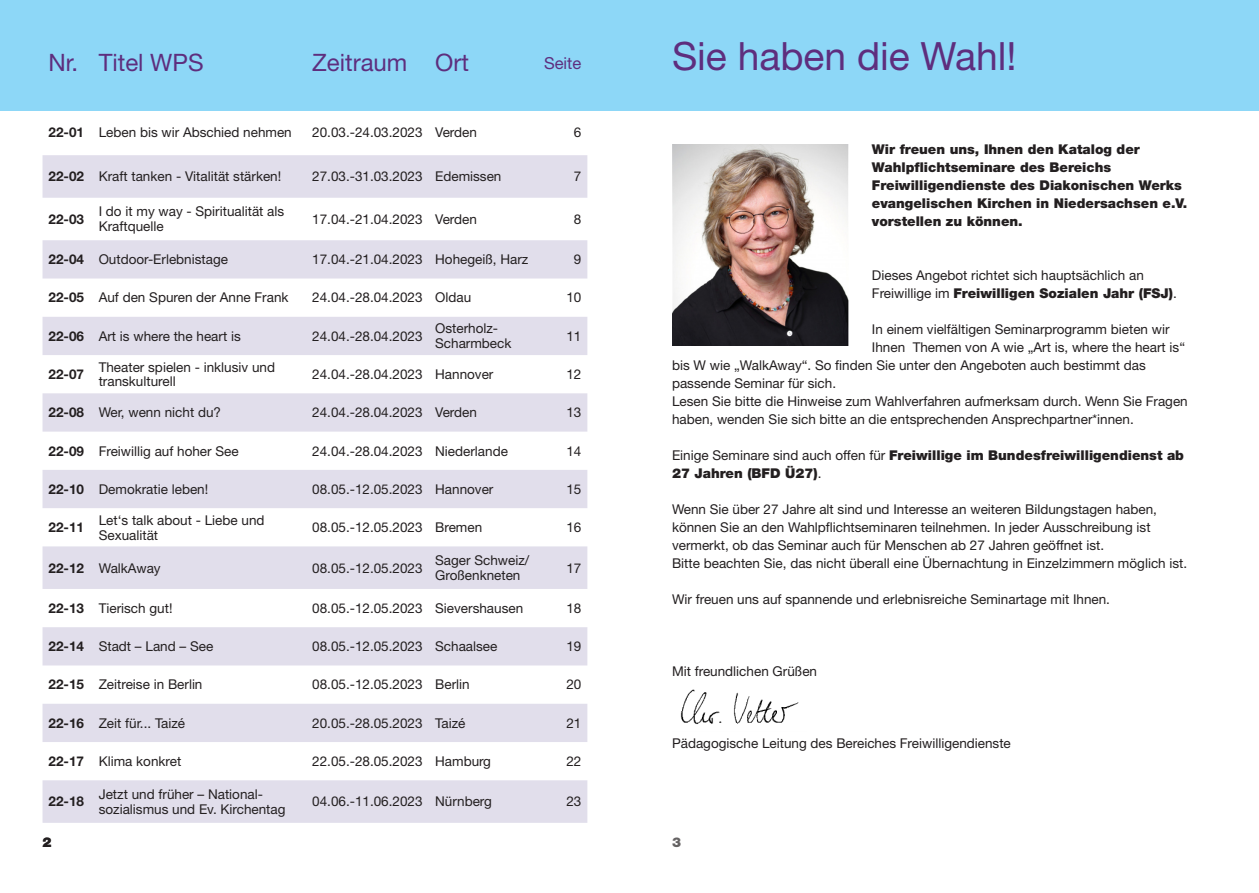
<style>
.page{position:relative;width:1259px;height:893px;background:#fff}
.page>*{position:absolute;margin:0;border:0;box-sizing:border-box;transform-origin:0 0}
.t1{font:39px "Helvetica Neue LT Std";color:#5e2e7e}
.t2{font:24px "Helvetica Neue LT Std";color:#5e2e7e}
.t3{font:16.5px "Helvetica Neue LT Std";color:#5e2e7e}
.t4{font:13.5px/18px "Helvetica Neue LT Std";color:#231f20}
.t5{font:900 13.5px/18px "Helvetica Neue LT Std";color:#231f20}
.t6{font:700 13.5px "Helvetica Neue LT Std";color:#231f20}
.s1{font-weight:900}
.s2{font-weight:400}
</style>
<div class="page">
<div style="left:0;top:0;width:1259px;height:111px;background:#8dd7f7"></div>
<svg style="left:43px;top:155px;width:544px;height:668px;fill:#e1deeb"></svg>
<img style="left:680px;top:689px;width:119px;height:35px">
<img style="left:672px;top:145px;width:176px;height:200px">
<p class="t2" style="left:49px;top:49px;width:31px">Nr.</p>
<p class="t2" style="left:99px;top:49px;width:106px">Titel WPS</p>
<p class="t2" style="left:312px;top:49px;width:97px">Zeitraum</p>
<p class="t2" style="left:435px;top:49px;width:35px">Ort</p>
<p class="t3" style="left:544px;top:53px;width:39px">Seite</p>
<p class="t6" style="left:49px;top:123px;width:37px">22-01</p>
<p class="t4" style="left:99px;top:123px;width:195px">Leben bis wir Abschied nehmen</p>
<p class="t4" style="left:312px;top:123px;width:112px">20.03.-24.03.2023</p>
<p class="t4" style="left:435px;top:123px;width:43px">Verden</p>
<p class="t4" style="left:574px;top:123px;width:9px">6</p>
<p class="t6" style="left:49px;top:168px;width:37px">22-02</p>
<p class="t4" style="left:99px;top:167px;width:184px">Kraft tanken - Vitalität stärken!</p>
<p class="t4" style="left:312px;top:167px;width:112px">27.03.-31.03.2023</p>
<p class="t4" style="left:435px;top:167px;width:68px">Edemissen</p>
<p class="t4" style="left:574px;top:167px;width:9px">7</p>
<p class="t6" style="left:49px;top:211px;width:37px">22-03</p>
<p class="t4" style="left:99px;top:204px;width:187px;line-height:14.9px">I do it my way - Spiritualität als<br>Kraftquelle</p>
<p class="t4" style="left:312px;top:210px;width:112px">17.04.-21.04.2023</p>
<p class="t4" style="left:435px;top:210px;width:43px">Verden</p>
<p class="t4" style="left:574px;top:210px;width:9px">8</p>
<p class="t6" style="left:49px;top:251px;width:37px">22-04</p>
<p class="t4" style="left:99px;top:250px;width:131px">Outdoor-Erlebnistage</p>
<p class="t4" style="left:312px;top:250px;width:112px">17.04.-21.04.2023</p>
<p class="t4" style="left:435px;top:250px;width:95px">Hohegeiß, Harz</p>
<p class="t4" style="left:574px;top:250px;width:9px">9</p>
<p class="t6" style="left:49px;top:289px;width:37px">22-05</p>
<p class="t4" style="left:99px;top:288px;width:191px">Auf den Spuren der Anne Frank</p>
<p class="t4" style="left:312px;top:288px;width:112px">24.04.-28.04.2023</p>
<p class="t4" style="left:435px;top:288px;width:38px">Oldau</p>
<p class="t4" style="left:566px;top:288px;width:17px">10</p>
<p class="t6" style="left:49px;top:328px;width:37px">22-06</p>
<p class="t4" style="left:99px;top:327px;width:144px">Art is where the heart is</p>
<p class="t4" style="left:312px;top:327px;width:112px">24.04.-28.04.2023</p>
<p class="t4" style="left:435px;top:321px;width:78px;line-height:14.9px">Osterholz-<br>Scharmbeck</p>
<p class="t4" style="left:566px;top:327px;width:17px">11</p>
<p class="t6" style="left:49px;top:366px;width:37px">22-07</p>
<p class="t4" style="left:99px;top:359px;width:178px;line-height:14.9px">Theater spielen - inklusiv und transkulturell</p>
<p class="t4" style="left:312px;top:365px;width:112px">24.04.-28.04.2023</p>
<p class="t4" style="left:435px;top:365px;width:60px">Hannover</p>
<p class="t4" style="left:566px;top:365px;width:17px">12</p>
<p class="t6" style="left:49px;top:404px;width:37px">22-08</p>
<p class="t4" style="left:99px;top:403px;width:124px">Wer, wenn nicht du?</p>
<p class="t4" style="left:312px;top:403px;width:112px">24.04.-28.04.2023</p>
<p class="t4" style="left:435px;top:403px;width:43px">Verden</p>
<p class="t4" style="left:566px;top:403px;width:17px">13</p>
<p class="t6" style="left:49px;top:442px;width:37px">22-09</p>
<p class="t4" style="left:99px;top:442px;width:141px">Freiwillig auf hoher See</p>
<p class="t4" style="left:312px;top:442px;width:112px">24.04.-28.04.2023</p>
<p class="t4" style="left:435px;top:442px;width:74px">Niederlande</p>
<p class="t4" style="left:566px;top:442px;width:17px">14</p>
<p class="t6" style="left:49px;top:481px;width:37px">22-10</p>
<p class="t4" style="left:99px;top:480px;width:111px">Demokratie leben!</p>
<p class="t4" style="left:312px;top:480px;width:112px">08.05.-12.05.2023</p>
<p class="t4" style="left:435px;top:480px;width:60px">Hannover</p>
<p class="t4" style="left:566px;top:480px;width:17px">15</p>
<p class="t6" style="left:49px;top:519px;width:37px">22-11</p>
<p class="t4" style="left:99px;top:512px;width:167px;line-height:14.9px">Let‘s talk about - Liebe und<br>Sexualität</p>
<p class="t4" style="left:312px;top:518px;width:112px">08.05.-12.05.2023</p>
<p class="t4" style="left:435px;top:518px;width:49px">Bremen</p>
<p class="t4" style="left:566px;top:518px;width:17px">16</p>
<p class="t6" style="left:49px;top:559px;width:37px">22-12</p>
<p class="t4" style="left:99px;top:558px;width:63px">WalkAway</p>
<p class="t4" style="left:312px;top:558px;width:112px">08.05.-12.05.2023</p>
<p class="t4" style="left:435px;top:553px;width:96px;line-height:14.9px">Sager Schweiz/<br>Großenkneten</p>
<p class="t4" style="left:566px;top:558px;width:17px">17</p>
<p class="t6" style="left:49px;top:600px;width:37px">22-13</p>
<p class="t4" style="left:99px;top:599px;width:75px">Tierisch gut!</p>
<p class="t4" style="left:312px;top:599px;width:112px">08.05.-12.05.2023</p>
<p class="t4" style="left:435px;top:599px;width:90px">Sievershausen</p>
<p class="t4" style="left:566px;top:599px;width:17px">18</p>
<p class="t6" style="left:49px;top:638px;width:37px">22-14</p>
<p class="t4" style="left:99px;top:637px;width:116px">Stadt – Land – See</p>
<p class="t4" style="left:312px;top:637px;width:112px">08.05.-12.05.2023</p>
<p class="t4" style="left:435px;top:637px;width:64px">Schaalsee</p>
<p class="t4" style="left:566px;top:637px;width:17px">19</p>
<p class="t6" style="left:49px;top:676px;width:37px">22-15</p>
<p class="t4" style="left:99px;top:675px;width:105px">Zeitreise in Berlin</p>
<p class="t4" style="left:312px;top:675px;width:112px">08.05.-12.05.2023</p>
<p class="t4" style="left:435px;top:675px;width:36px">Berlin</p>
<p class="t4" style="left:566px;top:675px;width:17px">20</p>
<p class="t6" style="left:49px;top:714px;width:37px">22-16</p>
<p class="t4" style="left:99px;top:714px;width:88px">Zeit für... Taizé</p>
<p class="t4" style="left:312px;top:714px;width:112px">20.05.-28.05.2023</p>
<p class="t4" style="left:435px;top:714px;width:32px">Taizé</p>
<p class="t4" style="left:566px;top:714px;width:17px">21</p>
<p class="t6" style="left:49px;top:753px;width:37px">22-17</p>
<p class="t4" style="left:99px;top:752px;width:84px">Klima konkret</p>
<p class="t4" style="left:312px;top:752px;width:112px">22.05.-28.05.2023</p>
<p class="t4" style="left:435px;top:752px;width:57px">Hamburg</p>
<p class="t4" style="left:566px;top:752px;width:17px">22</p>
<p class="t6" style="left:49px;top:793px;width:37px">22-18</p>
<p class="t4" style="left:99px;top:786px;width:188px;line-height:14.9px">Jetzt und früher – National&shy;sozialismus und Ev. Kirchentag</p>
<p class="t4" style="left:312px;top:792px;width:112px">04.06.-11.06.2023</p>
<p class="t4" style="left:435px;top:792px;width:58px">Nürnberg</p>
<p class="t4" style="left:566px;top:792px;width:17px">23</p>
<p class="t5" style="left:43px;top:833px;width:11px">2</p>
<p class="t1" style="left:672px;top:33px;width:346px">Sie haben die Wahl!</p>
<p class="t5" style="left:872px;top:140px;width:317px">Wir freuen uns, Ihnen den Katalog der Wahlpflichtseminare des Bereichs Freiwilligendienste des Diakonischen Werks evangelischen Kirchen in Niedersachsen e.V. vorstellen zu können.</p>
<p class="t4" style="left:872px;top:266px;width:306px">Dieses Angebot richtet sich hauptsächlich an<br>Freiwillige im <span class="s1">Freiwilligen Sozialen Jahr (FSJ)</span>.</p>
<p class="t4" style="left:872px;top:320px;width:315px">In einem vielfältigen Seminarprogramm bieten wir<br>Ihnen Themen von A wie „Art is, where the heart is“</p>
<p class="t4" style="left:672px;top:356px;width:475px">bis W wie „WalkAway“. So finden Sie unter den Angeboten auch bestimmt das passende Seminar für sich.</p>
<p class="t4" style="left:672px;top:392px;width:517px">Lesen Sie bitte die Hinweise zum Wahlverfahren aufmerksam durch. Wenn Sie Fragen haben, wenden Sie sich bitte an die entsprechenden Ansprechpartner*innen.</p>
<p class="t5" style="left:672px;top:446px;width:513px"><span class="s2">Einige Seminare sind auch offen für</span> Freiwillige im Bundesfreiwilligendienst ab<br>27 Jahren (BFD Ü27)<span class="s2">.</span></p>
<p class="t4" style="left:672px;top:500px;width:517px">Wenn Sie über 27 Jahre alt sind und Interesse an weiteren Bildungstagen haben, können Sie an den Wahlpflichtseminaren teilnehmen. In jeder Ausschreibung ist vermerkt, ob das Seminar auch für Menschen ab 27 Jahren geöffnet ist.<br>Bitte beachten Sie, das nicht überall eine Übernachtung in Einzelzimmern möglich ist.</p>
<p class="t4" style="left:672px;top:590px;width:439px">Wir freuen uns auf spannende und erlebnisreiche Seminartage mit Ihnen.</p>
<p class="t4" style="left:672px;top:662px;width:147px">Mit freundlichen Grüßen</p>
<p class="t4" style="left:672px;top:734px;width:340px">Pädagogische Leitung des Bereiches Freiwilligendienste</p>
<p class="t5" style="left:672px;top:833px;width:11px">3</p>
</div>
